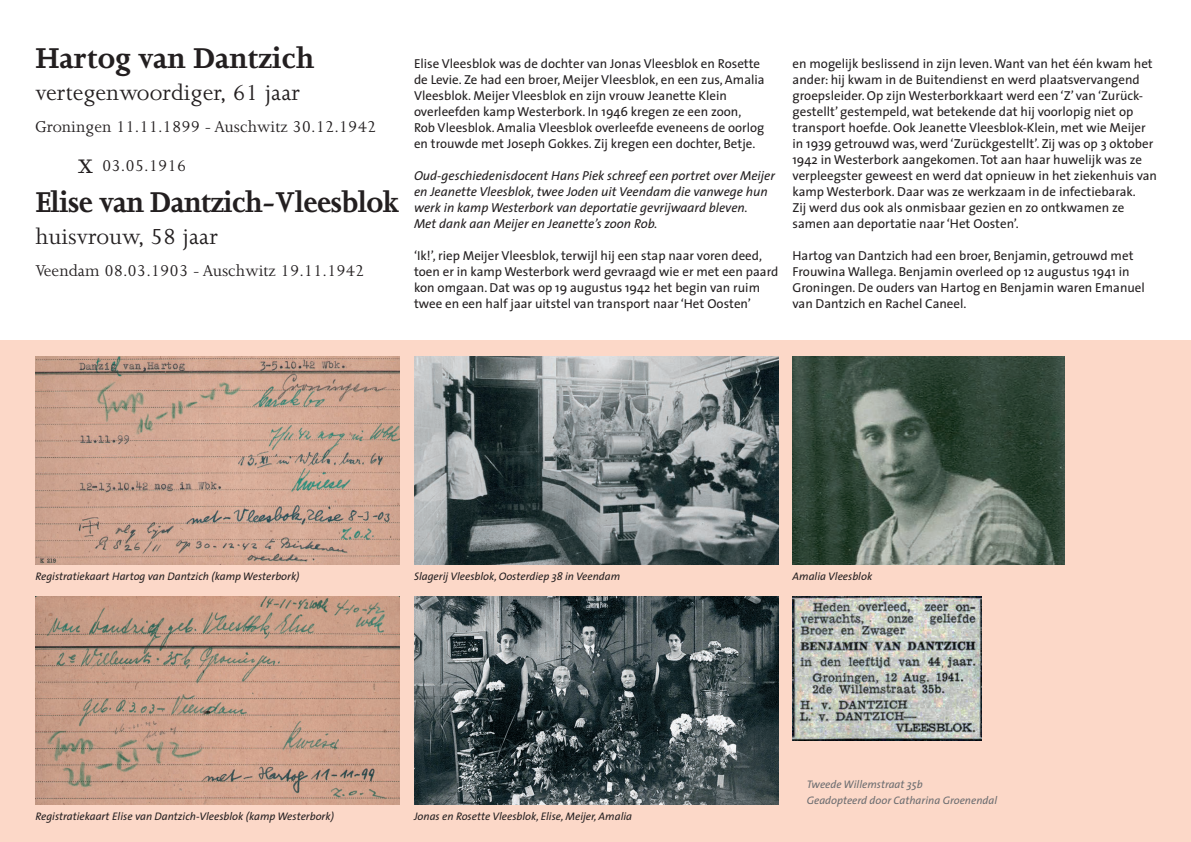
<style>
.page{position:relative;width:1191px;height:842px;background:#fff}
.page>*{position:absolute;margin:0;border:0;box-sizing:border-box;transform-origin:0 0}
.t1{font:700 33px "Joanna";letter-spacing:-.02em;color:#231f20}
.t2{font:700 33px "Joanna";color:#231f20}
.t3{font:25px "Joanna";color:#231f20}
.t4{font:18px/39px "Joanna";color:#231f20}
.t5{font:13px/16px "The Sans";color:#231f20}
.t6{font:italic 13px/16px "The Sans";color:#231f20}
.t7{font:italic 11px "The Sans";color:#231f20}
.t8{font:italic 11px/16px "The Sans";color:#6c6d70}
.s1{font-size:33px}
</style>
<div class="page">
<div style="left:0;top:340px;width:1191px;height:502px;background:#fcd8c8"></div>
<img style="left:35px;top:596px;width:365px;height:208px">
<img style="left:35px;top:356px;width:365px;height:208px">
<img style="left:414px;top:356px;width:364px;height:208px">
<img style="left:414px;top:596px;width:364px;height:208px">
<img style="left:792px;top:356px;width:272px;height:208px">
<img style="left:792px;top:596px;width:189px;height:144px">
<h1 class="t2" style="left:35px;top:40px;width:280px">Hartog van Dantzich</h1>
<h2 class="t3" style="left:35px;top:79px;width:266px">vertegenwoordiger, 61 jaar</h2>
<h3 class="t4" style="left:78px;top:107px;width:300px;text-indent:-43px">Groningen 11.11.1899 - Auschwitz 30.12.1942 <span class="s1">x</span> 03.05.1916</h3>
<h1 class="t1" style="left:35px;top:184px;width:365px">Elise van Dantzich-Vleesblok</h1>
<h2 class="t3" style="left:35px;top:223px;width:184px">huisvrouw, 58 jaar</h2>
<h3 class="t4" style="left:35px;top:251px;width:331px">Veendam 08.03.1903 - Auschwitz 19.11.1942</h3>
<p class="t5" style="left:414px;top:55px;width:352px">Elise Vleesblok was de dochter van Jonas Vleesblok en Rosette de Levie. Ze had een broer, Meijer Vleesblok, en een zus, Amalia Vleesblok. Meijer Vleesblok en zijn vrouw Jeanette Klein overleefden kamp Westerbork. In 1946 kregen ze een zoon, Rob Vleesblok. Amalia Vleesblok overleefde eveneens de oorlog en trouwde met Joseph Gokkes. Zij kregen een dochter, Betje.</p>
<p class="t6" style="left:414px;top:167px;width:362px">Oud-geschiedenisdocent Hans Piek schreef een portret over Meijer en Jeanette Vleesblok, twee Joden uit Veendam die vanwege hun werk in kamp Westerbork van deportatie gevrijwaard bleven.<br>Met dank aan Meijer en Jeanette’s zoon Rob.</p>
<p class="t5" style="left:414px;top:247px;width:366px">‘Ik!’, riep Meijer Vleesblok, terwijl hij een stap naar voren deed, toen er in kamp Westerbork werd gevraagd wie er met een paard kon omgaan. Dat was op 19 augustus 1942 het begin van ruim twee en een half jaar uitstel van transport naar ‘Het Oosten’</p>
<p class="t5" style="left:792px;top:55px;width:366px">en mogelijk beslissend in zijn leven. Want van het één kwam het ander: hij kwam in de Buitendienst en werd plaatsvervangend groepsleider. Op zijn Westerborkkaart werd een ‘Z’ van ‘Zurück&shy;gestellt’ gestempeld, wat betekende dat hij voorlopig niet op transport hoefde. Ook Jeanette Vleesblok-Klein, met wie Meijer in 1939 getrouwd was, werd ‘Zurückgestellt’. Zij was op 3 oktober 1942 in Westerbork aangekomen. Tot aan haar huwelijk was ze verpleegster geweest en werd dat opnieuw in het ziekenhuis van kamp Westerbork. Daar was ze werkzaam in de infectiebarak.<br>Zij werd dus ook als onmisbaar gezien en zo ontkwamen ze samen aan deportatie naar ‘Het Oosten’.</p>
<p class="t5" style="left:792px;top:247px;width:354px">Hartog van Dantzich had een broer, Benjamin, getrouwd met Frouwina Wallega. Benjamin overleed op 12 augustus 1941 in Groningen. De ouders van Hartog en Benjamin waren Emanuel van Dantzich en Rachel Caneel.</p>
<p class="t7" style="left:35px;top:567px;width:266px">Registratiekaart Hartog van Dantzich (kamp Westerbork)</p>
<p class="t7" style="left:414px;top:567px;width:208px">Slagerij Vleesblok, Oosterdiep 38 in Veendam</p>
<p class="t7" style="left:35px;top:807px;width:300px">Registratiekaart Elise van Dantzich-Vleesblok (kamp Westerbork)</p>
<p class="t7" style="left:414px;top:807px;width:220px">Jonas en Rosette Vleesblok, Elise, Meijer, Amalia</p>
<p class="t7" style="left:792px;top:567px;width:81px">Amalia Vleesblok</p>
<p class="t8" style="left:806px;top:776px;width:192px">Tweede Willemstraat 35b<br>Geadopteerd door Catharina Groenendal</p>
</div>
